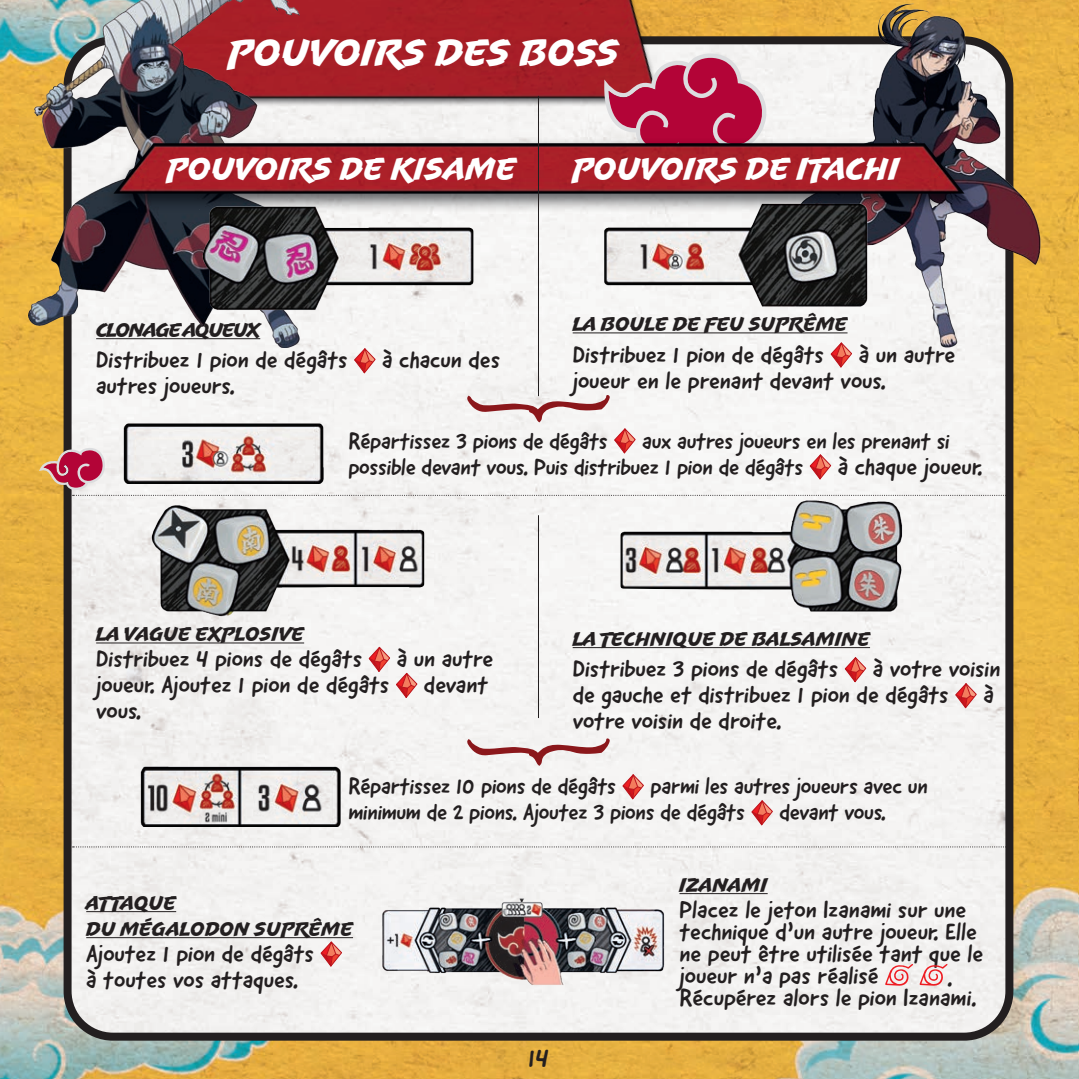
<style>
.page{position:relative;width:1079px;height:1079px;background:#fff}
.page>*{position:absolute;margin:0;border:0;box-sizing:border-box;transform-origin:0 0}
.t1{font:38.4px "Uppercut Angle";color:#fff}
.t2{font:32px "Uppercut Angle";color:#fff}
.t3{font:26px "Good Dog New";color:#231f20}
.t4{font:24px/22px "Good Dog New";color:#231f20}
.t5{font:23px/26px "Good Dog New";letter-spacing:-.01em;color:#231f20}
.t6{font:20px "Uppercut Angle";color:#231f20}
.t7{font:20px "Uppercut Angle";letter-spacing:-.06em;color:#231f20}
</style>
<div class="page">
<img style="left:0;top:0;width:1078px;height:1078px">
<div style="left:68px;top:45px;width:941px;height:991px;background:#f4f3f2"></div>
<div style="left:64px;top:36px;width:949px;height:1004px;border:8px solid #231f20;border-radius:45px"></div>
<svg style="left:354px;top:348px;width:21px;height:25px"></svg>
<hr style="left:96px;top:642px;width:208px;height:1px;background:#231f20">
<svg style="left:368px;top:644px;width:22px;height:30px"></svg>
<svg style="left:396px;top:670px;width:21px;height:30px"></svg>
<hr style="left:86px;top:910px;width:90px;height:1px;background:#231f20">
<hr style="left:86px;top:936px;width:267px;height:1px;background:#231f20">
<svg style="left:320px;top:941px;width:22px;height:25px"></svg>
<hr style="left:679px;top:892px;width:88px;height:1px;background:#231f20">
<svg style="left:884px;top:959px;width:28px;height:26px"></svg>
<svg style="left:918px;top:959px;width:29px;height:26px"></svg>
<hr style="left:572px;top:332px;width:275px;height:1px;background:#231f20">
<hr style="left:572px;top:647px;width:297px;height:1px;background:#231f20">
<svg style="left:844px;top:654px;width:21px;height:30px"></svg>
<svg style="left:954px;top:680px;width:22px;height:30px"></svg>
<svg style="left:622px;top:774px;width:21px;height:25px"></svg>
<svg style="left:750px;top:800px;width:22px;height:25px"></svg>
<hr style="left:538px;top:515px;width:1px;height:202px;background:#231f20">
<img style="left:334px;top:0;width:360px;height:126px">
<img style="left:1078px;top:1px;width:1px;height:133px">
<svg style="left:467px;top:394px;width:143px;height:28px"></svg>
<svg style="left:467px;top:738px;width:143px;height:27px"></svg>
<img style="left:768px;top:0;width:305px;height:382px">
<svg style="left:603px;top:52px;width:163px;height:82px;background:#c04c6a"></svg>
<img style="left:28px;top:0;width:306px;height:347px">
<img style="left:87px;top:134px;width:902px;height:86px">
<hr style="left:538px;top:96px;width:1px;height:300px;background:#231f20">
<svg style="left:73px;top:846px;width:933px;height:1px"></svg>
<svg style="left:39px;top:428px;width:967px;height:67px"></svg>
<img style="left:199px;top:204px;width:274px;height:118px">
<img style="left:150px;top:504px;width:274px;height:119px">
<img style="left:61px;top:396px;width:300px;height:87px">
<img style="left:79px;top:764px;width:300px;height:62px">
<img style="left:370px;top:886px;width:300px;height:108px">
<img style="left:604px;top:204px;width:272px;height:118px">
<img style="left:620px;top:497px;width:286px;height:126px">
<p class="t1" style="left:228px;top:30px;width:393px">POUVOIRS DES BOSS</p>
<p class="t2" style="left:167px;top:150px;width:351px">POUVOIRS DE KISAME</p>
<p class="t2" style="left:572px;top:150px;width:329px">POUVOIRS DE ITACHI</p>
<p class="t7" style="left:96px;top:318px;width:165px">CLONAGE AQUEUX</p>
<p class="t4" style="left:96px;top:349px;width:253px">Distribuez 1 pion de dégâts</p>
<p class="t4" style="left:382px;top:349px;width:119px">à chacun des</p>
<p class="t4" style="left:96px;top:375px;width:140px">autres joueurs.</p>
<p class="t6" style="left:572px;top:312px;width:276px">LA BOULE DE FEU SUPRÊME</p>
<p class="t4" style="left:572px;top:343px;width:253px">Distribuez 1 pion de dégâts</p>
<p class="t4" style="left:572px;top:341px;width:384px;line-height:26px;text-indent:286px">à un autre joueur en le prenant devant vous.</p>
<p class="t5" style="left:348px;top:427px;width:602px;text-indent:294px">aux autres joueurs en les prenant si possible devant vous. Puis distribuez 1 pion de dégâts</p>
<p class="t5" style="left:348px;top:427px;width:261px">Répartissez 3 pions de dégâts</p>
<p class="t4" style="left:837px;top:455px;width:146px">à chaque joueur.</p>
<p class="t6" style="left:96px;top:622px;width:209px">LA VAGUE EXPLOSIVE</p>
<p class="t4" style="left:96px;top:647px;width:267px">Distribuez 4 pions de dégâts</p>
<p class="t4" style="left:396px;top:647px;width:98px">à un autre</p>
<p class="t4" style="left:96px;top:673px;width:294px">joueur. Ajoutez 1 pion de dégâts</p>
<p class="t4" style="left:424px;top:673px;width:66px">devant</p>
<p class="t4" style="left:96px;top:699px;width:47px">vous.</p>
<p class="t6" style="left:572px;top:626px;width:299px">LA TECHNIQUE DE BALSAMINE</p>
<p class="t4" style="left:572px;top:657px;width:267px">Distribuez 3 pions de dégâts</p>
<p class="t4" style="left:572px;top:655px;width:429px;line-height:26px;text-indent:300px">à votre voisin de gauche et distribuez 1 pion de dégâts</p>
<p class="t4" style="left:982px;top:683px;width:12px">à</p>
<p class="t4" style="left:572px;top:709px;width:210px">votre voisin de droite.</p>
<p class="t5" style="left:348px;top:773px;width:580px;text-indent:302px">parmi les autres joueurs avec un minimum de 2 pions. Ajoutez 3 pions de dégâts</p>
<p class="t5" style="left:348px;top:773px;width:269px">Répartissez 10 pions de dégâts</p>
<p class="t5" style="left:779px;top:799px;width:108px">devant vous.</p>
<p class="t6" style="left:86px;top:890px;width:91px">ATTAQUE</p>
<p class="t6" style="left:86px;top:916px;width:268px">DU MÉGALODON SUPRÊME</p>
<p class="t4" style="left:86px;top:942px;width:229px">Ajoutez 1 pion de dégâts</p>
<p class="t4" style="left:86px;top:968px;width:214px">à toutes vos attaques.</p>
<p class="t3" style="left:528px;top:1040px;width:22px">14</p>
<p class="t6" style="left:679px;top:872px;width:90px">IZANAMI</p>
<p class="t4" style="left:679px;top:898px;width:305px">Placez le jeton Izanami sur une technique d’un autre joueur. Elle ne peut être utilisée tant que le joueur n’a pas réalisé</p>
<p class="t4" style="left:679px;top:967px;width:299px;line-height:20px;text-indent:268px">.<br>Récupérez alors le pion Izanami.</p>
</div>
